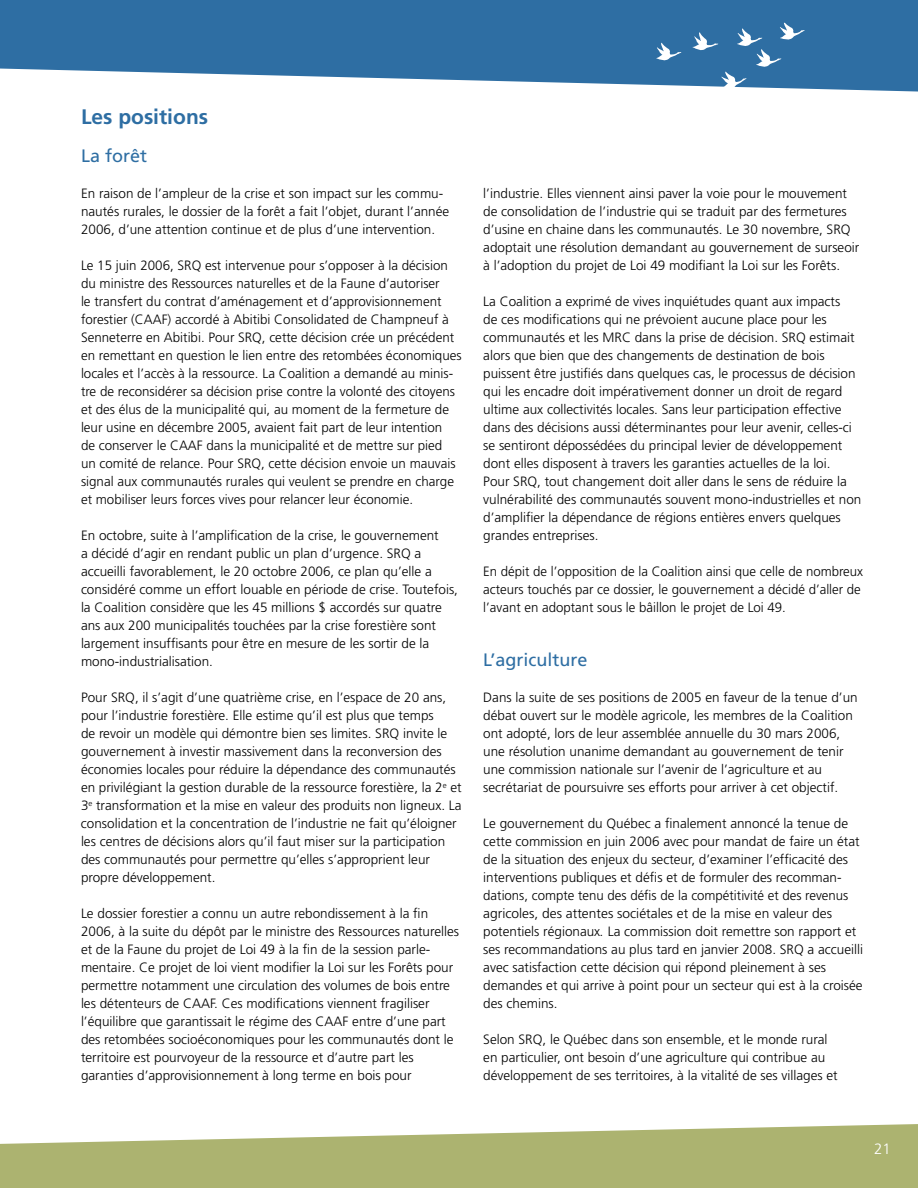
<style>
.page{position:relative;width:918px;height:1188px;background:#fff}
.page>*{position:absolute;margin:0;border:0;box-sizing:border-box;transform-origin:0 0}
.t1{font:700 21px "Frutiger";color:#2e6ea3}
.t2{font:18px "Frutiger";color:#2e6ea3}
.t3{font:300 15px "Frutiger";color:#fff}
.t4{font:300 13.5px/18px "Frutiger";color:#000}
.s1{font-style:italic}
</style>
<div class="page">
<svg style="left:0;top:0;width:918px;height:92px;background:#4b82af"></svg>
<svg style="left:656px;top:43px;width:25px;height:19px"></svg>
<svg style="left:692px;top:22px;width:113px;height:68px;background:#4981af"></svg>
<svg style="left:0;top:1124px;width:918px;height:64px;background:#b8be86"></svg>
<h1 class="t1" style="left:81px;top:105px;width:129px">Les positions</h1>
<h2 class="t2" style="left:81px;top:145px;width:68px">La forêt</h2>
<p class="t4" style="left:81px;top:184px;width:370px">En raison de l’ampleur de la crise et son impact sur les commu&shy;nautés rurales, le dossier de la forêt a fait l’objet, durant l’année<br>2006, d’une attention continue et de plus d’une intervention.</p>
<p class="t4" style="left:81px;top:256px;width:382px">Le 15 juin 2006, SRQ est intervenue pour s’opposer à la décision du ministre des Ressources naturelles et de la Faune d’autoriser<br>le transfert du contrat d’aménagement et d’approvisionnement forestier (CAAF) accordé à Abitibi Consolidated de Champneuf à Senneterre en Abitibi. Pour SRQ, cette décision crée un précédent en remettant en question le lien entre des retombées écono-miques locales et l’accès à la ressource. La Coalition a demandé au minis&shy;tre de reconsidérer sa décision prise contre la volonté des citoyens et des élus de la municipalité qui, au moment de la fermeture de leur usine en décembre 2005, avaient fait part de leur intention<br>de conserver le CAAF dans la municipalité et de mettre sur pied<br>un comité de relance. Pour SRQ, cette décision envoie un mauvais signal aux communautés rurales qui veulent se prendre en charge et mobiliser leurs forces vives pour relancer leur économie.</p>
<p class="t4" style="left:81px;top:526px;width:379px">En octobre, suite à l’amplification de la crise, le gouvernement<br>a décidé d’agir en rendant public un plan d’urgence. SRQ a accueilli favorablement, le 20 octobre 2006, ce plan qu’elle a considéré comme un effort louable en période de crise. Toutefois, la Coalition considère que les 45 millions $ accordés sur quatre ans aux 200 municipalités touchées par la crise forestière sont largement insuffisants pour être en mesure de les sortir de la mono-industrialisation.</p>
<p class="t4" style="left:81px;top:688px;width:382px">Pour SRQ, il s’agit d’une quatrième crise, en l’espace de 20 ans, pour l’industrie forestière. Elle estime qu’il est plus que temps<br>de revoir un modèle qui démontre bien ses limites. SRQ invite le gouvernement à investir massivement dans la reconversion des économies locales pour réduire la dépendance des commu- nautés en privilégiant la gestion durable de la ressource forestière, la 2 <sup>e</sup> et 3 <sup>e</sup> transformation et la mise en valeur des produits non ligneux. La consolidation et la concentration de l’industrie ne fait qu’éloigner les centres de décisions alors qu’il faut miser sur la participation des communautés pour permettre qu’elles s’approprient leur propre développement.</p>
<p class="t4" style="left:81px;top:904px;width:380px">Le dossier forestier a connu un autre rebondissement à la fin 2006, à la suite du dépôt par le ministre des Ressources naturelles et de la Faune du projet de Loi 49 à la fin de la session parle&shy;mentaire. Ce projet de loi vient modifier la Loi sur les Forêts pour permettre notamment une circulation des volumes de bois entre les détenteurs de CAAF. Ces modifications viennent fragiliser l’équilibre que garantissait le régime des CAAF entre d’une part des retombées socioéconomiques pour les communautés dont le territoire est pourvoyeur de la ressource et d’autre part les garanties d’approvisionnement à long terme en bois pour</p>
<p class="t4" style="left:483px;top:184px;width:378px">l’industrie. Elles viennent ainsi paver la voie pour le mouvement de consolidation de l’industrie qui se traduit par des fermetures d’usine en chaine dans les communautés. Le 30 novembre, SRQ adoptait une résolution demandant au gouvernement de surseoir à l’adoption du projet de Loi 49 modifiant la Loi sur les Forêts.</p>
<p class="t4" style="left:483px;top:292px;width:380px">La Coalition a exprimé de vives inquiétudes quant aux impacts<br>de ces modifications qui ne prévoient aucune place pour les communautés et les MRC dans la prise de décision. SRQ estimait alors que bien que des changements de destination de bois puissent être justifiés dans quelques cas, le processus de décision qui les encadre doit impérativement donner un droit de regard ultime aux collectivités locales. Sans leur participation effective dans des décisions aussi déterminantes pour leur avenir, celles-ci se sentiront dépossédées du principal levier de développement dont elles disposent à travers les garanties actuelles de la loi.<br>Pour SRQ, tout changement doit aller dans le sens de réduire la vulnérabilité des communautés souvent mono-industrielles et non d’amplifier la dépendance de régions entières envers quelques grandes entreprises.</p>
<p class="t4" style="left:483px;top:562px;width:381px">En dépit de l’opposition de la Coalition ainsi que celle de nombreux acteurs touchés par ce dossier, le gouvernement a décidé d’aller de l’avant en adoptant sous le bâillon le projet de Loi 49.</p>
<h2 class="t2" style="left:483px;top:649px;width:106px">L’agriculture</h2>
<p class="t4" style="left:483px;top:688px;width:376px">Dans la suite de ses positions de 2005 en faveur de la tenue d’un débat ouvert sur le modèle agricole, les membres de la Coalition ont adopté, lors de leur assemblée annuelle du 30 mars 2006, une résolution unanime demandant au gouvernement de tenir une commission nationale sur l’avenir de l’agriculture et au secrétariat de poursuivre ses efforts pour arriver à cet objectif.</p>
<p class="t4" style="left:483px;top:814px;width:381px">Le gouvernement du Québec a finalement annoncé la tenue de cette commission en juin 2006 avec pour mandat de faire un état de la situation des enjeux du secteur, d’examiner l’efficacité des interventions publiques et défis et de formuler des recomman&shy;dations, compte tenu des défis de la compétitivité et des revenus agricoles, des attentes sociétales et de la mise en valeur des potentiels régionaux<span class="s1">.</span> La commission doit remettre son rapport et ses recommandations au plus tard en janvier 2008. SRQ a accueilli avec satisfaction cette décision qui répond pleinement à ses demandes et qui arrive à point pour un secteur qui est à la croisée des chemins.</p>
<p class="t4" style="left:483px;top:1030px;width:356px">Selon SRQ, le Québec dans son ensemble, et le monde rural en particulier, ont besoin d’une agriculture qui contribue au développement de ses territoires, à la vitalité de ses villages et</p>
<p class="t3" style="left:874px;top:1141px;width:18px">21</p>
</div>
